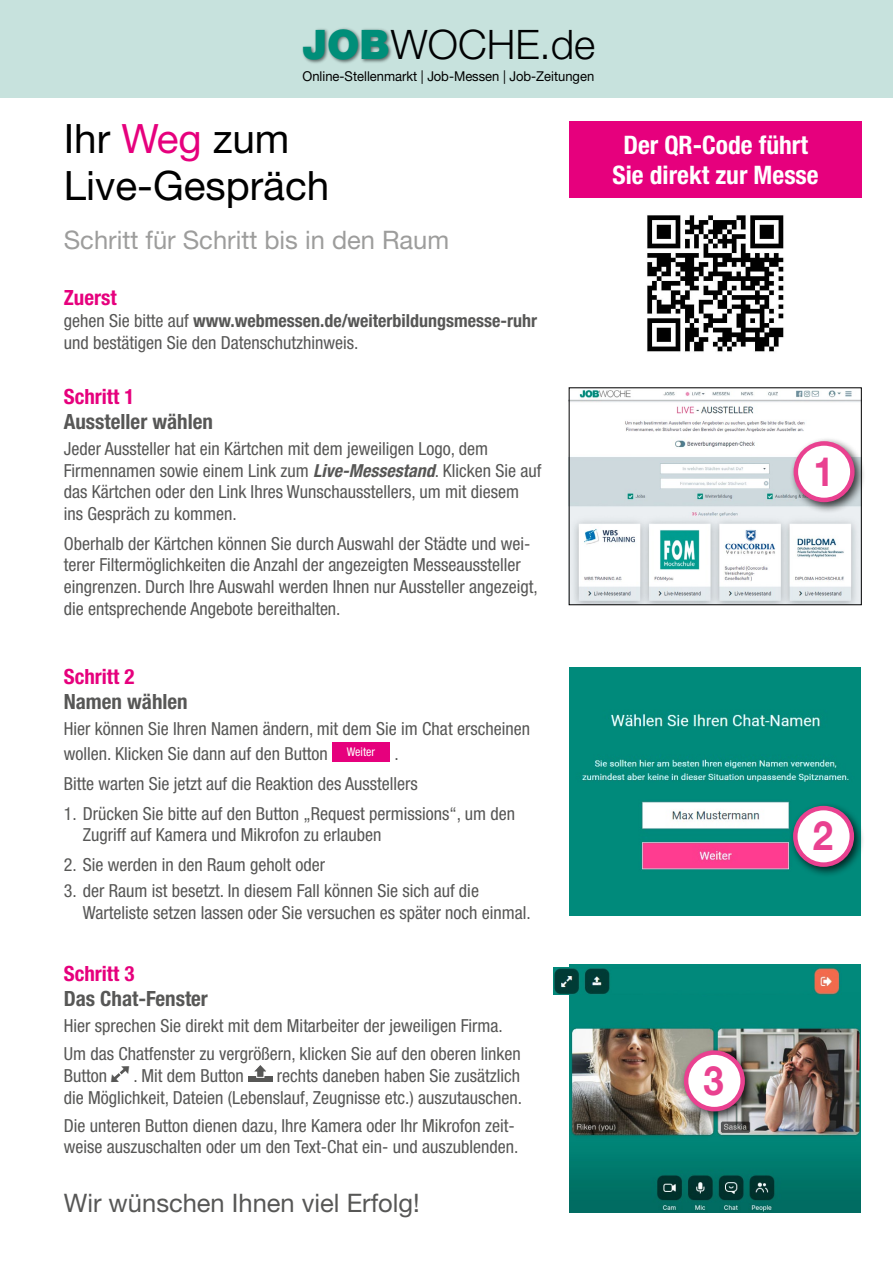
<style>
.page{position:relative;width:893px;height:1263px;background:#fff}
.page>*{position:absolute;margin:0;border:0;box-sizing:border-box;transform-origin:0 0}
.t1{font:300 40.65px "Helvetica Neue LT";color:#010203}
.t2{font:40.5px/46.5px "Helvetica Neue LT";color:#000}
.t3{font:700 40.5px "Helvetica Neue CE";color:#e94190;scale:.9 1}
.t4{font:700 condensed 25.5px/30.6px "Helvetica Neue LT";color:#fff;text-align:center}
.t5{font:25.5px "Helvetica Neue LT";color:#9d9d9c}
.t6{font:25.5px "Helvetica Neue LT";color:#575756}
.t7{font:700 condensed 21px "Helvetica Neue LT";color:#575756}
.t8{font:700 condensed 21px "Helvetica Neue LT";color:#e6007d}
.t9{font:condensed 18px/21.6px "Helvetica Neue LT";color:#575756}
.t10{font:13.65px "Helvetica Neue CE";color:#000;scale:.95 1}
.t11{font:300 9.3px "Helvetica Neue LT";color:#010203}
.s1{font-weight:900;color:#008e79}
.s2{color:#e6007d}
.s3{font-weight:700}
.s4{font-weight:700;font-style:italic}
</style>
<div class="page">
<div style="left:332px;top:742px;width:58px;height:19px;background:#e6007d"></div>
<div style="left:0;top:0;width:893px;height:98px;background:#c7e2dd"></div>
<img style="left:303px;top:28px;width:89px;height:36px">
<div style="left:248px;top:1076px;width:25px;height:6px;background:#575756"></div>
<svg style="left:254px;top:1065px;width:12px;height:13px"></svg>
<img style="left:569px;top:965px;width:292px;height:248px">
<div style="left:679px;top:1046px;width:77px;height:76px;background:#000;opacity:.75"></div>
<div style="left:686px;top:1052px;width:57px;height:57px;background:#fff;border-radius:50%"></div>
<div style="left:684px;top:1050px;width:61px;height:61px;border:4px solid #e94190;border-radius:50%"></div>
<img style="left:554px;top:967px;width:287px;height:27px">
<img style="left:613px;top:967px;width:29px;height:27px">
<img style="left:569px;top:668px;width:292px;height:248px">
<div style="left:788px;top:801px;width:78px;height:77px;background:#000;opacity:.75"></div>
<div style="left:795px;top:808px;width:57px;height:57px;background:#fff;border-radius:50%"></div>
<div style="left:793px;top:806px;width:61px;height:61px;border:4px solid #e94190;border-radius:50%"></div>
<img style="left:571px;top:390px;width:288px;height:213px">
<div style="left:789px;top:437px;width:77px;height:76px;background:#000;opacity:.75"></div>
<div style="left:796px;top:443px;width:56px;height:57px;background:#fff;border-radius:50%"></div>
<div style="left:794px;top:441px;width:61px;height:61px;border:4px solid #e94190;border-radius:50%"></div>
<div style="left:569px;top:121px;width:292px;height:77px;background:#e6007d"></div>
<img style="left:647px;top:215px;width:137px;height:137px">
<svg style="left:113px;top:1067px;width:15px;height:14px"></svg>
<h1 class="t1" style="left:302px;top:19px;width:295px"><span class="s1">JOB</span>WOCHE.de</h1>
<p class="t10" style="left:303px;top:68px;width:308px">Online-Stellenmarkt | Job-Messen | Job-Zeitungen</p>
<p class="t11" style="left:303px;top:70px;width:209px">Die große Karriere-Zeitung für Norddeutschland von</p>
<h2 class="t2" style="left:64px;top:115px;width:267px">I hr <span class="s2">Weg</span> zum<br>Live-Gespräch</h2>
<h3 class="t5" style="left:64px;top:225px;width:387px">Schritt für Schritt bis in den Raum</h3>
<p class="t8" style="left:64px;top:285px;width:54px">Zuerst</p>
<p class="t9" style="left:64px;top:310px;width:475px">gehen Sie bitte auf <span class="s3">www.webmessen.de/weiterbildungsmesse-ruhr </span>und bestätigen Sie den Datenschutzhinweis.</p>
<p class="t8" style="left:64px;top:384px;width:72px">Schritt 1</p>
<p class="t7" style="left:64px;top:409px;width:151px">Aussteller wählen</p>
<p class="t9" style="left:64px;top:438px;width:479px">Jeder Aussteller hat ein Kärtchen mit dem jeweiligen Logo, dem Firmennamen sowie einem Link zum <span class="s4">Live-Messestand</span>. Klicken Sie auf das Kärtchen oder den Link Ihres Wunschausstellers, um mit diesem ins Gespräch zu kommen.</p>
<p class="t9" style="left:64px;top:533px;width:475px">Oberhalb der Kärtchen können Sie durch Auswahl der Städte und wei&shy;terer Filtermöglichkeiten die Anzahl der angezeigten Messeaussteller eingrenzen. Durch Ihre Auswahl werden Ihnen nur Aussteller angezeigt, die entsprechende Angebote bereithalten.</p>
<h3 class="t4" style="left:612px;top:129px;width:208px">Der QR-Code führt<br>Sie direkt zur Messe</h3>
<h2 class="t3" style="left:813px;top:446px;width:24px">1</h2>
<p class="t8" style="left:64px;top:664px;width:72px">Schritt 2</p>
<p class="t7" style="left:64px;top:689px;width:125px">Namen wählen</p>
<p class="t9" style="left:64px;top:717px;width:468px;line-height:24.3px">Hier können Sie Ihren Namen ändern, mit dem Sie im Chat erscheinen wollen. Klicken Sie dann auf den Button <sup>Weiter</sup> .</p>
<p class="t9" style="left:64px;top:772px;width:356px">Bitte warten Sie jetzt auf die Reaktion des Ausstellers</p>
<p class="t9" style="left:83px;top:802px;width:434px;text-indent:-19px">1. Drücken Sie bitte auf den Button „Request permissions“, um den<br>Zugriff auf Kamera und Mikrofon zu erlauben</p>
<p class="t9" style="left:64px;top:854px;width:263px">2. Sie werden in den Raum geholt oder</p>
<p class="t9" style="left:83px;top:880px;width:449px;text-indent:-19px">3. der Raum ist besetzt. In diesem Fall können Sie sich auf die<br>Warteliste setzen lassen oder Sie versuchen es später noch einmal.</p>
<p class="t8" style="left:64px;top:961px;width:72px">Schritt 3</p>
<p class="t7" style="left:64px;top:986px;width:146px">Das Chat-Fenster</p>
<p class="t9" style="left:64px;top:1012px;width:458px;line-height:27.9px">Hier sprechen Sie direkt mit dem Mitarbeiter der jeweiligen Firma.<br>Um das Chatfenster zu vergrößern, klicken Sie auf den oberen linken</p>
<p class="t9" style="left:64px;top:1065px;width:45px">Button</p>
<p class="t9" style="left:133px;top:1065px;width:112px">. Mit dem Button</p>
<p class="t9" style="left:64px;top:1065px;width:460px;text-align:right">rechts daneben haben Sie zusätzlich<br>die Möglichkeit, Dateien (Lebenslauf, Zeugnisse etc.) auszutauschen.</p>
<p class="t9" style="left:64px;top:1114px;width:456px">Die unteren Button dienen dazu, Ihre Kamera oder Ihr Mikrofon zeit&shy;weise auszuschalten oder um den Text-Chat ein- und auszublenden.</p>
<h3 class="t6" style="left:64px;top:1188px;width:358px">Wir wünschen I hnen viel Erfolg!</h3>
<h2 class="t3" style="left:704px;top:1055px;width:24px">3</h2>
<h2 class="t3" style="left:813px;top:811px;width:24px">2</h2>
</div>
